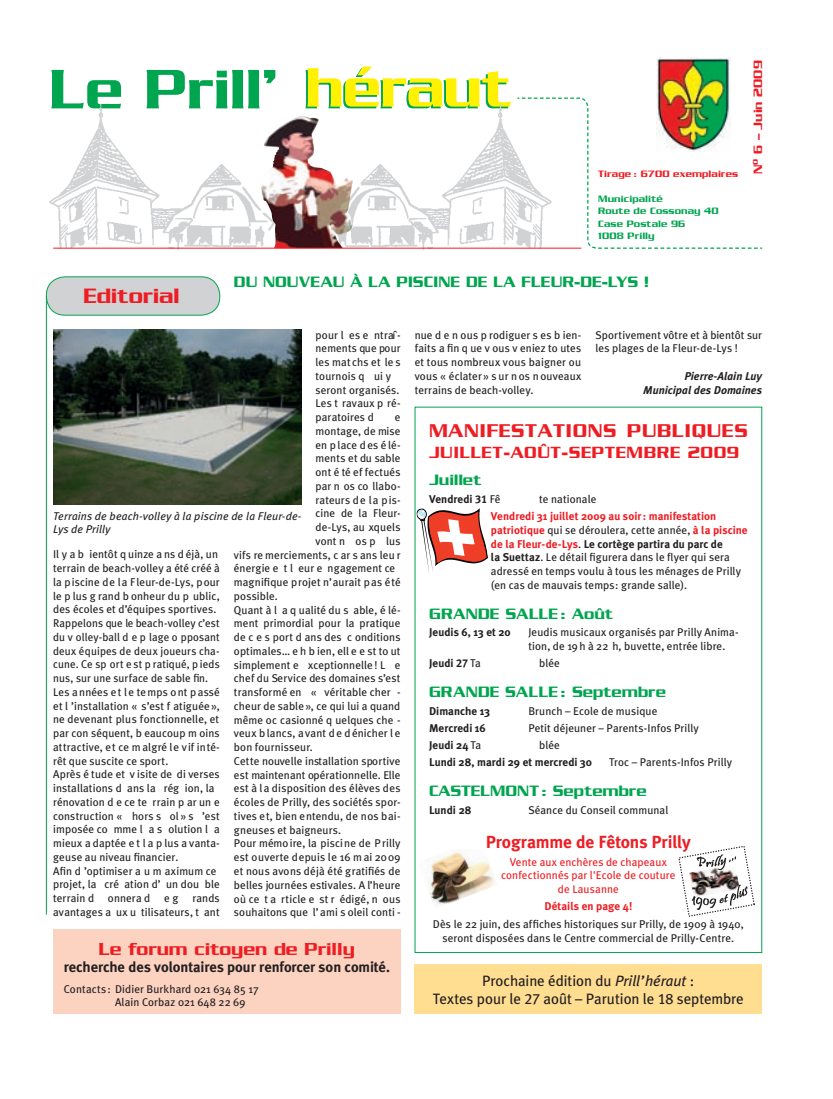
<style>
.page{position:relative;width:833px;height:1099px;background:#fff}
.page>*{position:absolute;margin:0;border:0;box-sizing:border-box;transform-origin:0 0}
.t1{font:500 60px "Serpentine";letter-spacing:-.01em;color:#00a54f}
.t2{font:500 22.5px "Serpentine";color:#ee1d23}
.t3{font:500 20px "Serpentine";letter-spacing:.03em;color:#ee1d23}
.t4{font:500 18.75px "Serpentine";color:#ee1d23}
.t5{font:500 17.5px "Serpentine";letter-spacing:.03em;color:#ee1d23}
.t6{font:700 17.5px "Meta Plus";letter-spacing:-.01em;color:#ee1d23}
.t7{font:500 16.25px "Serpentine";letter-spacing:.005em;color:#00a54f}
.t8{font:500 16.25px "Serpentine";letter-spacing:-.015em;color:#00a54f}
.t9{font:15px/17.5px "Meta Plus";letter-spacing:-.005em;color:#231f20;text-align:center}
.t10{font:700 14.62px "Meta Plus";letter-spacing:-.005em;color:#231f20}
.t11{font:500 13.12px "Serpentine";letter-spacing:.005em;color:#ee1d23}
.t12{font:11.25px/13.8px "Meta Plus";letter-spacing:.01em;color:#231f20}
.t13{font:700 11.25px "Meta Plus";color:#231f20}
.t14{font:11.25px/13.8px "Meta Plus";letter-spacing:.01em;color:#ee1d23;text-align:center}
.t15{font:italic 11.25px/13.8px "Meta Plus";letter-spacing:.005em;color:#231f20}
.t16{font:italic 700 11.25px/13.8px "Meta Plus";color:#231f20;text-align:right}
.t17{font:700 11.25px "Meta Plus";letter-spacing:.005em;color:#ee1d23}
.t18{font:500 10px/12.5px "Serpentine";letter-spacing:.015em;color:#00a54f}
.t19{font:500 10px "Serpentine";letter-spacing:.015em;color:#ee1d23}
.s1{font-family:"Meta Plus Bold Caps";font-weight:400}
.s2{font-weight:400}
.s3{font-weight:700;color:#ee1d23}
.s4{font-weight:700}
.s5{font-style:italic}
.s6{font-family:"Meta Plus Book Caps"}
</style>
<div class="page">
<img style="left:656px;top:58px;width:75px;height:39px">
<img style="left:49px;top:104px;width:228px;height:146px">
<img style="left:324px;top:103px;width:193px;height:147px">
<svg style="left:517px;top:97px;width:246px;height:152px"></svg>
<img style="left:264px;top:116px;width:55px;height:30px">
<hr style="left:53px;top:248px;width:528px;height:1px;background:#ee1d23">
<div style="left:46px;top:277px;width:174px;height:38px;background:#d1d2d4;border-radius:19px"></div>
<div style="left:46px;top:276px;width:174px;height:39px;border:1px solid #00a54f;border-radius:19px"></div>
<hr style="left:46px;top:296px;width:1px;height:618px;background:#00a54f">
<div style="left:415px;top:964px;width:347px;height:49px;background:#ffdd91"></div>
<svg style="left:678px;top:846px;width:77px;height:71px"></svg>
<svg style="left:416px;top:508px;width:72px;height:65px"></svg>
<img style="left:429px;top:852px;width:66px;height:53px">
<div style="left:53px;top:929px;width:347px;height:84px;background:#fcd2c0"></div>
<img style="left:53px;top:330px;width:248px;height:174px">
<h1 class="t1" style="left:50px;top:71px;width:461px">Le Prill’ héraut</h1>
<p class="t19" style="left:598px;top:170px;width:141px">Tirage : 6700 exemplaires</p>
<p class="t18" style="left:598px;top:193px;width:122px">Municipalité<br>Route de Cossonay 40<br>Case Postale 96<br>1008 Prilly</p>
<h2 class="t2" style="left:83px;top:288px;width:98px">Editorial</h2>
<h3 class="t7" style="left:234px;top:276px;width:416px">DU NOUVEAU À LA PISCINE DE LA FLEUR-DE-LYS !</h3>
<p class="t11" style="left:754px;top:174px;width:115px;rotate:-90deg">N<sup>o</sup> 6 – Juin 2009</p>
<p class="t12" style="left:315px;top:327px;width:86px">pour l es e ntraî&shy;nements que pour les mat chs et le s tournois q ui y seront organisés.<br>Les t ravaux p ré&shy;paratoires d</p>
<p class="t12" style="left:395px;top:410px;width:7px">e</p>
<p class="t12" style="left:315px;top:424px;width:86px">montage, de mise</p>
<p class="t12" style="left:315px;top:437px;width:86px">en p lace d es é lé-</p>
<p class="t12" style="left:315px;top:451px;width:86px">ments et du sable</p>
<p class="t12" style="left:315px;top:465px;width:86px">ont é té ef fectués</p>
<p class="t12" style="left:315px;top:479px;width:86px">par n os co llabo-</p>
<p class="t12" style="left:315px;top:492px;width:86px">rateurs de la pis-</p>
<p class="t12" style="left:315px;top:506px;width:86px">cine de la Fleur-</p>
<p class="t12" style="left:315px;top:520px;width:86px">de-Lys, au xquels</p>
<p class="t12" style="left:315px;top:534px;width:86px">vont n os p lus</p>
<p class="t12" style="left:234px;top:547px;width:168px">vifs re merciements, c ar s ans leu r</p>
<p class="t12" style="left:234px;top:561px;width:163px">énergie e t l eur e ngagement ce</p>
<p class="t12" style="left:234px;top:575px;width:168px">magnifique projet n’aurait pas été</p>
<p class="t12" style="left:234px;top:589px;width:45px">possible.</p>
<p class="t12" style="left:234px;top:602px;width:168px">Quant à l a q ualité du s able, é lé-</p>
<p class="t12" style="left:234px;top:616px;width:168px">ment primordial pour la pratique</p>
<p class="t12" style="left:234px;top:630px;width:168px">de c e s port d ans des c onditions</p>
<p class="t12" style="left:234px;top:644px;width:168px">optimales… e h b ien, ell e e st to ut</p>
<p class="t12" style="left:234px;top:657px;width:168px">simplement e xceptionnelle ! L e</p>
<p class="t12" style="left:234px;top:671px;width:168px">chef du Service des domaines s’est</p>
<p class="t12" style="left:234px;top:685px;width:168px">transformé en « véritable cher -</p>
<p class="t12" style="left:234px;top:699px;width:168px">cheur de sable », ce qui lui a quand</p>
<p class="t12" style="left:234px;top:712px;width:168px">même oc casionné q uelques che -</p>
<p class="t12" style="left:234px;top:726px;width:168px">veux b lancs, a vant d e d énicher l e</p>
<p class="t12" style="left:234px;top:740px;width:80px">bon fournisseur.</p>
<p class="t12" style="left:234px;top:754px;width:168px">Cette nouvelle installation sportive</p>
<p class="t12" style="left:234px;top:767px;width:168px">est maintenant opérationnelle. Elle</p>
<p class="t12" style="left:234px;top:781px;width:168px">est à la disposition des élèves des</p>
<p class="t12" style="left:234px;top:795px;width:168px">écoles de Prilly, des sociétés spor-</p>
<p class="t12" style="left:234px;top:809px;width:168px">tives et, bien entendu, de nos bai-</p>
<p class="t12" style="left:234px;top:822px;width:109px">gneuses et baigneurs.</p>
<p class="t12" style="left:234px;top:836px;width:168px">Pour mémoire, la piscine de Prilly</p>
<p class="t12" style="left:234px;top:850px;width:168px">est ouverte depuis le 16 m ai 2009</p>
<p class="t12" style="left:234px;top:864px;width:168px">et nous avons déjà été gratifiés de</p>
<p class="t12" style="left:234px;top:877px;width:168px">belles journées estivales. A l’heure</p>
<p class="t12" style="left:234px;top:891px;width:168px">où ce t a rticle e st r édigé, n ous</p>
<p class="t12" style="left:234px;top:905px;width:168px">souhaitons que l’ ami s oleil conti -</p>
<p class="t15" style="left:53px;top:509px;width:250px">Terrains de beach-volley à la piscine de la Fleur-de-<br>Lys de Prilly</p>
<p class="t12" style="left:53px;top:547px;width:168px">Il y a b ientôt q uinze a ns d éjà, un terrain de beach-volley a été créé à la piscine de la Fleur-de-Lys, pour le p lus g rand b onheur du p ublic, des écoles et d’équipes sportives.<br>Rappelons que le beach-volley c’est du v olley-ball d e p lage o pposant deux équipes de deux joueurs cha&shy;cune. Ce sp ort e st p ratiqué, p ieds nus, sur une surface de sable fin.<br>Les années e t le temps ont p assé et l ’installation « s’est f atiguée », ne devenant plus fonctionnelle, et par con séquent, b eaucoup m oins attractive, et ce m algré le vif inté&shy;rêt que suscite ce sport.<br>Après é tude et v isite de di verses installations d ans la rég ion, la rénovation d e ce te rrain p ar un e construction « hors s ol » s ’est imposée co mme l a s olution l a mieux a daptée e t l a p lus a vanta&shy;geuse au niveau financier.<br>Afin d ’optimiser a u m aximum ce projet, la cré ation d’ un dou ble terrain d onnera d e g rands avantages a ux u tilisateurs, t ant</p>
<h3 class="t4" style="left:99px;top:942px;width:257px">Le forum citoyen de Prilly</h3>
<p class="t10" style="left:64px;top:958px;width:327px">recherche des volontaires pour renforcer son comité.</p>
<p class="t12" style="left:115px;top:981px;width:145px;text-indent:-51px">Contacts : Didier Burkhard 021 634 85 17<br>Alain Corbaz 021 648 22 69</p>
<p class="t12" style="left:415px;top:327px;width:168px;text-align:justify">nue d e n ous p rodiguer s es b ien&shy;faits a fin q ue v ous v eniez to utes et tous nombreux vous baigner ou vous « éclater » s ur n os n ouveaux terrains de beach-volley.</p>
<p class="t12" style="left:595px;top:327px;width:168px">Sportivement vôtre et à bientôt sur les plages de la Fleur-de-Lys !</p>
<p class="t16" style="left:643px;top:369px;width:120px">Pierre-Alain Luy<br>Municipal des Domaines</p>
<h3 class="t3" style="left:429px;top:424px;width:320px">MANIFESTATIONS PUBLIQUES</h3>
<h3 class="t5" style="left:429px;top:447px;width:312px">JUILLET-AOÛT-SEPTEMBRE 2009</h3>
<h3 class="t8" style="left:429px;top:475px;width:54px">Juillet</h3>
<p class="t13" style="left:429px;top:492px;width:73px">Vendredi <span class="s1">31</span> <span class="s2">Fê</span></p>
<p class="t12" style="left:539px;top:492px;width:59px">te nationale</p>
<p class="t12" style="left:491px;top:509px;width:258px"><span class="s3">Vendredi 31 juillet 2009 au soir : manifestation patriotique</span> qui se déroulera, cette année, <span class="s3">à la piscine de la Fleur-de-Lys</span>. <span class="s4">Le cortège partira du parc de<br>la Suettaz</span>. Le détail figurera dans le flyer qui sera adressé en temps voulu à tous les ménages de Prilly (en cas de mauvais temps : grande salle).</p>
<h3 class="t7" style="left:429px;top:608px;width:185px">GRANDE SALLE : Août</h3>
<p class="t13" style="left:429px;top:625px;width:83px">Jeudis 6, 13 et 20</p>
<p class="t12" style="left:528px;top:625px;width:212px">Jeudis musicaux organisés par Prilly Anima&shy;tion, de 19 h à 22 h, buvette, entrée libre.</p>
<p class="t13" style="left:429px;top:656px;width:53px">Jeudi <span class="s1">27</span> <span class="s2">Ta</span></p>
<p class="t12" style="left:539px;top:656px;width:22px">blée</p>
<h3 class="t7" style="left:429px;top:687px;width:238px">GRANDE SALLE : Septembre</h3>
<p class="t13" style="left:429px;top:704px;width:63px">Dimanche 13</p>
<p class="t12" style="left:528px;top:703px;width:131px">Brunch – Ecole de musique</p>
<p class="t13" style="left:429px;top:721px;width:58px">Mercredi 16</p>
<p class="t12" style="left:528px;top:721px;width:172px">Petit déjeuner – Parents-Infos Prilly</p>
<p class="t13" style="left:429px;top:738px;width:54px">Jeudi 24 <span class="s2">Ta</span></p>
<p class="t12" style="left:539px;top:738px;width:22px">blée</p>
<p class="t13" style="left:429px;top:756px;width:164px">Lundi 28, mardi 29 et mercredi 30</p>
<p class="t12" style="left:609px;top:755px;width:124px">Troc – Parents-Infos Prilly</p>
<h3 class="t7" style="left:429px;top:786px;width:219px">CASTELMONT : Septembre</h3>
<p class="t13" style="left:429px;top:803px;width:44px">Lundi 28</p>
<p class="t12" style="left:528px;top:802px;width:141px">Séance du Conseil communal</p>
<h3 class="t6" style="left:486px;top:832px;width:207px">Programme de Fêtons Prilly</h3>
<p class="t14" style="left:501px;top:854px;width:176px">Vente aux enchères de chapeaux confectionnés par l'Ecole de couture de Lausanne</p>
<p class="t17" style="left:544px;top:900px;width:89px">Détails en page 4!</p>
<p class="t12" style="left:433px;top:916px;width:312px;text-align:center">Dès le 22 juin, des affiches historiques sur Prilly, de 1909 à 1940, seront disposées dans le Centre commercial de Prilly-Centre.</p>
<h3 class="t9" style="left:433px;top:972px;width:312px">Prochaine édition du <span class="s5">Prill’héraut</span> :<br>Textes pour le <span class="s6">27</span> août – Parution le <span class="s6">18</span> septembre</h3>
</div>
